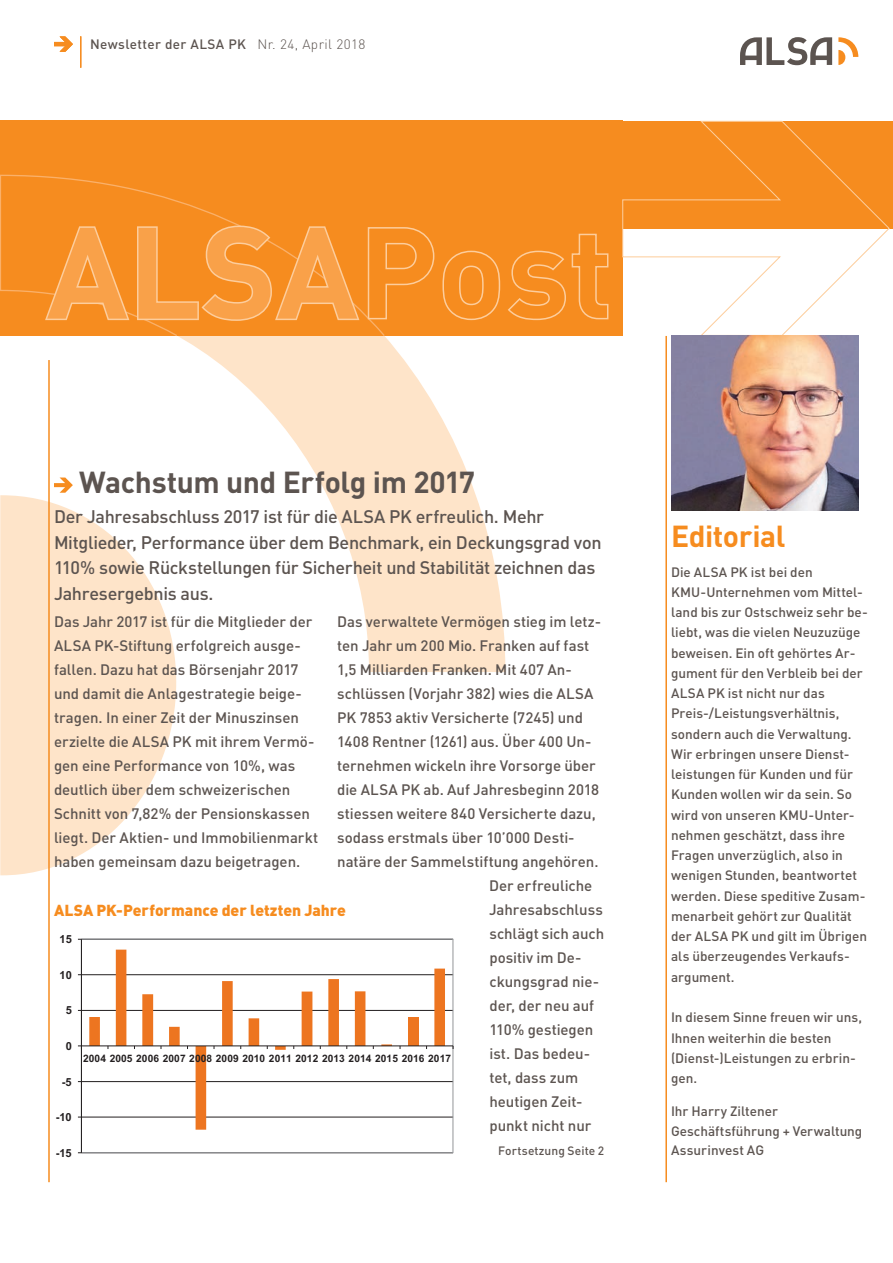
<style>
.page{position:relative;width:893px;height:1263px;background:#fff}
.page>*{position:absolute;margin:0;border:0;box-sizing:border-box;transform-origin:0 0}
.t1{font:700 127.5px "DIN";color:#f9a149}
.t2{font:700 30px "DIN";letter-spacing:-.015em;color:#5c5450}
.t3{font:700 30px "DIN";letter-spacing:-.015em;color:#f68c1f}
.t4{font:500 18px/25.5px "DIN";letter-spacing:-.02em;color:#5c5450}
.t5{font:900 15.75px "DIN";letter-spacing:-.005em;color:#f68c1f}
.t6{font:500 15px/24px "DIN";letter-spacing:-.005em;color:#5c5450}
.t7{font:500 13.5px/20.2px "DIN";color:#5c5450}
.t8{font:500 13.5px "DIN";letter-spacing:.03em;color:#5c5450}
.t9{font:500 12px "DIN";letter-spacing:.005em;color:#5c5450}
.t10{font:700 11.1px "Arial";letter-spacing:.005em;color:#231f20}
.t11{font:700 10.2px "Arial";letter-spacing:.01em;color:#231f20}
.s1{font-weight:300}
</style>
<div class="page">
<svg style="left:0;top:672px;width:176px;height:203px;fill:#fee4c9"></svg>
<svg style="left:0;top:337px;width:505px;height:335px"></svg>
<div style="left:0;top:121px;width:622px;height:215px;background:#f68c1f"></div>
<svg style="left:838px;top:37px;width:20px;height:28px"></svg>
<svg style="left:740px;top:37px;width:92px;height:28px"></svg>
<hr style="left:80px;top:36px;width:1px;height:32px;background:#f68c1f">
<svg style="left:54px;top:36px;width:19px;height:16px"></svg>
<div style="left:337px;top:121px;width:556px;height:108px;background:#f68c1f"></div>
<svg style="left:622px;top:120px;width:268px;height:216px"></svg>
<svg style="left:0;top:174px;width:385px;height:163px"></svg>
<hr style="left:665px;top:336px;width:2px;height:846px;background:#f68c1f">
<svg style="left:43px;top:224px;width:318px;height:98px"></svg>
<svg style="left:367px;top:226px;width:68px;height:94px"></svg>
<svg style="left:442px;top:250px;width:59px;height:71px"></svg>
<svg style="left:508px;top:233px;width:101px;height:88px"></svg>
<hr style="left:0;top:121px;width:1px;height:108px;background:#f68c1f">
<hr style="left:48px;top:360px;width:2px;height:822px;background:#f68c1f">
<img style="left:671px;top:336px;width:188px;height:174px">
<svg style="left:54px;top:477px;width:19px;height:16px"></svg>
<hr style="left:81px;top:1117px;width:372px;height:1px;background:#231f20">
<hr style="left:81px;top:1081px;width:372px;height:1px;background:#231f20">
<hr style="left:81px;top:1010px;width:372px;height:1px;background:#231f20">
<hr style="left:81px;top:974px;width:372px;height:1px;background:#231f20">
<div style="left:81px;top:939px;width:372px;height:214px;border:1px solid #939598"></div>
<svg style="left:89px;top:950px;width:356px;height:180px"></svg>
<hr style="left:81px;top:939px;width:1px;height:214px;background:#231f20">
<hr style="left:81px;top:1046px;width:372px;height:1px;background:#231f20">
<p class="t8" style="left:90px;top:36px;width:277px">Newsletter der ALSA PK <span class="s1">Nr. 24, April 2018</span></p>
<h1 class="t1" style="left:47px;top:189px;width:313px">ALSA</h1>
<h2 class="t2" style="left:79px;top:462px;width:397px">Wachstum und Erfolg im 2017</h2>
<p class="t4" style="left:54px;top:503px;width:549px">Der Jahresabschluss 2017 ist für die ALSA PK erfreulich. Mehr Mitglieder, Performance über dem Benchmark, ein Deckungsgrad von 110% sowie Rückstellungen für Sicherheit und Stabilität zeichnen das Jahresergebnis aus.</p>
<p class="t6" style="left:337px;top:609px;width:265px">Das verwaltete Vermögen stieg im letz-</p>
<p class="t6" style="left:337px;top:633px;width:254px">ten Jahr um 200 Mio. Franken auf fast</p>
<p class="t6" style="left:337px;top:657px;width:236px">1,5 Milliarden Franken. Mit 407 An-</p>
<p class="t6" style="left:337px;top:681px;width:258px">schlüssen (Vorjahr 382) wies die ALSA</p>
<p class="t6" style="left:337px;top:705px;width:247px">PK 7853 aktiv Versicherte (7245) und</p>
<p class="t6" style="left:337px;top:729px;width:256px">1408 Rentner (1261) aus. Über 400 Un-</p>
<p class="t6" style="left:337px;top:753px;width:260px">ternehmen wickeln ihre Vorsorge über</p>
<p class="t6" style="left:337px;top:777px;width:263px">die ALSA PK ab. Auf Jahresbeginn 2018</p>
<p class="t6" style="left:337px;top:801px;width:260px">stiessen weitere 840 Versicherte dazu,</p>
<p class="t6" style="left:337px;top:825px;width:239px">sodass erstmals über 10’000 Desti-</p>
<p class="t6" style="left:337px;top:849px;width:263px">natäre der Sammelstiftung angehören.</p>
<p class="t6" style="left:489px;top:873px;width:105px">Der erfreuliche</p>
<p class="t6" style="left:489px;top:897px;width:115px">Jahresabschluss</p>
<p class="t6" style="left:489px;top:921px;width:116px">schlägt sich auch</p>
<p class="t6" style="left:489px;top:945px;width:94px">positiv im De-</p>
<p class="t6" style="left:489px;top:969px;width:111px">ckungsgrad nie-</p>
<p class="t6" style="left:489px;top:993px;width:106px">der, der neu auf</p>
<p class="t6" style="left:489px;top:1017px;width:105px">110% gestiegen</p>
<p class="t6" style="left:489px;top:1041px;width:102px">ist. Das bedeu-</p>
<p class="t6" style="left:489px;top:1065px;width:90px">tet, dass zum</p>
<p class="t6" style="left:489px;top:1089px;width:95px">heutigen Zeit-</p>
<p class="t6" style="left:489px;top:1113px;width:103px">punkt nicht nur</p>
<p class="t9" style="left:498px;top:1142px;width:108px">Fortsetzung Seite 2</p>
<p class="t6" style="left:54px;top:609px;width:266px">Das Jahr 2017 ist für die Mitglieder der ALSA PK-Stiftung erfolgreich ausge&shy;fallen. Dazu hat das Börsenjahr 2017 und damit die Anlagestrategie beige&shy;tragen. In einer Zeit der Minuszinsen erzielte die ALSA PK mit ihrem Vermö&shy;gen eine Performance von 10%, was deutlich über dem schweizerischen Schnitt von 7,82% der Pensionskassen liegt. Der Aktien- und Immobilienmarkt haben gemeinsam dazu beigetragen.</p>
<p class="t5" style="left:54px;top:899px;width:293px">ALSA PK-Performance der letzten Jahre</p>
<p class="t10" style="left:60px;top:931px;width:14px">15</p>
<p class="t10" style="left:60px;top:967px;width:14px">10</p>
<p class="t10" style="left:66px;top:1003px;width:8px">5</p>
<p class="t10" style="left:66px;top:1038px;width:8px">0</p>
<p class="t11" style="left:83px;top:1051px;width:369px">2004 2005 2006 2007 2008 2009 2010 2011 2012 2013 2014 2015 2016 2017</p>
<p class="t10" style="left:62px;top:1074px;width:11px">-5</p>
<p class="t10" style="left:56px;top:1109px;width:18px">-10</p>
<p class="t10" style="left:56px;top:1145px;width:18px">-15</p>
<h2 class="t3" style="left:671px;top:516px;width:116px">Editorial</h2>
<p class="t7" style="left:671px;top:561px;width:198px">Die ALSA PK ist bei den<br>KMU-Unternehmen vom Mittel&shy;land bis zur Ostschweiz sehr be&shy;liebt, was die vielen Neuzuzüge beweisen. Ein oft gehörtes Ar&shy;gument für den Verbleib bei der<br>ALSA PK ist nicht nur das<br>Preis-/Leistungsverhältnis, sondern auch die Verwaltung.<br>Wir erbringen unsere Dienst&shy;leistungen für Kunden und für<br>Kunden wollen wir da sein. So wird von unseren KMU-Unter&shy;nehmen geschätzt, dass ihre<br>Fragen unverzüglich, also in wenigen Stunden, beantwortet werden. Diese speditive Zusam&shy;menarbeit gehört zur Qualität der ALSA PK und gilt im Übrigen als überzeugendes Verkaufs&shy;argument.</p>
<p class="t7" style="left:671px;top:1007px;width:193px">In diesem Sinne freuen wir uns,<br>Ihnen weiterhin die besten (Dienst-)Leistungen zu erbrin&shy;gen.</p>
<p class="t7" style="left:671px;top:1101px;width:193px;line-height:19.5px">Ihr Harry Ziltener<br>Geschäftsführung + Verwaltung<br>Assurinvest AG</p>
</div>
